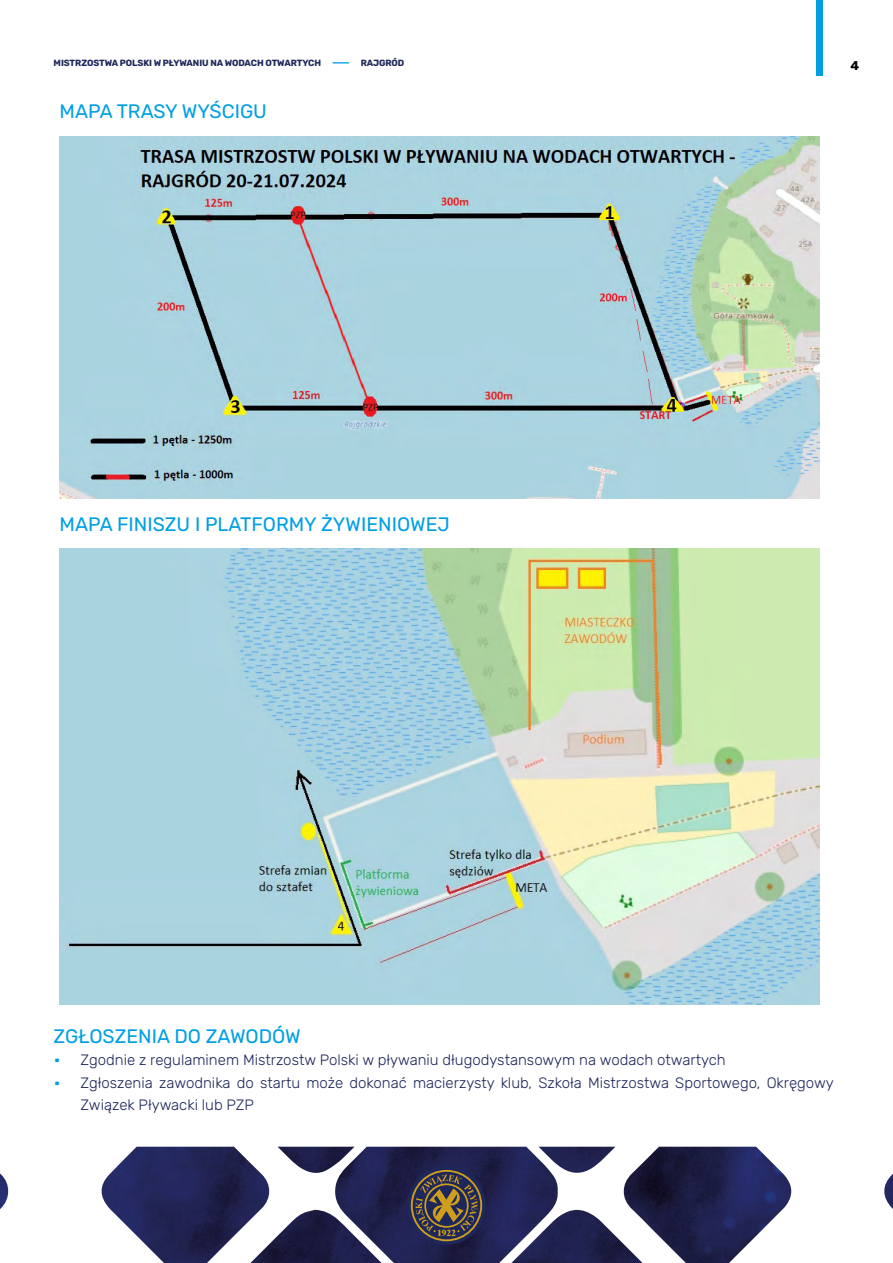
<style>
.page{position:relative;width:893px;height:1263px;background:#fff}
.page>*{position:absolute;margin:0;border:0;box-sizing:border-box;transform-origin:0 0}
.t1{font:19.5px "Rubik";color:#009fe3}
.t2{font:300 15px/22.5px "Rubik";color:#1e275a}
.t3{font:700 12.75px "Rubik";color:#000}
.t4{font:700 9px "Rubik";letter-spacing:-.01em;color:#1e275a}
.s1{color:#009fe3}
.s2{font-family:"TT Supermolot Neue Exp";font-weight:900;color:#009fe3}
</style>
<div class="page">
<div style="left:816px;top:0;width:7px;height:75px;background:#009fe3"></div>
<img style="left:0;top:1147px;width:893px;height:116px">
<div style="left:407px;top:1166px;width:79px;height:79px;background:#1e275a;border-radius:50%"></div>
<svg style="left:411px;top:1170px;width:71px;height:71px"></svg>
<img style="left:60px;top:136px;width:760px;height:363px">
<img style="left:60px;top:549px;width:760px;height:455px">
<p class="t4" style="left:54px;top:58px;width:352px">MISTRZOSTWA POLSKI W PŁYWANIU NA WODACH OTWARTYCH <span class="s1">-</span> RAJGRÓD</p>
<p class="t3" style="left:850px;top:58px;width:10px">4</p>
<h1 class="t1" style="left:60px;top:100px;width:209px">MAPA TRASY WYŚCIGU</h1>
<h1 class="t1" style="left:60px;top:513px;width:392px">MAPA FINISZU I PLATFORMY ŻYWIENIOWEJ</h1>
<h1 class="t1" style="left:54px;top:1025px;width:249px">ZGŁOSZENIA DO ZAWODÓW</h1>
<p class="t2" style="left:54px;top:1049px;width:674px"><span class="s2">•</span> Zgodnie z regulaminem Mistrzostw Polski w pływaniu długodystansowym na wodach otwartych</p>
<p class="t2" style="left:81px;top:1071px;width:755px;text-indent:-27px"><span class="s2">•</span> Zgłoszenia zawodnika do startu może dokonać macierzysty klub, Szkoła Mistrzostwa Sportowego, Okręgowy<br>Związek Pływacki lub PZP</p>
</div>
